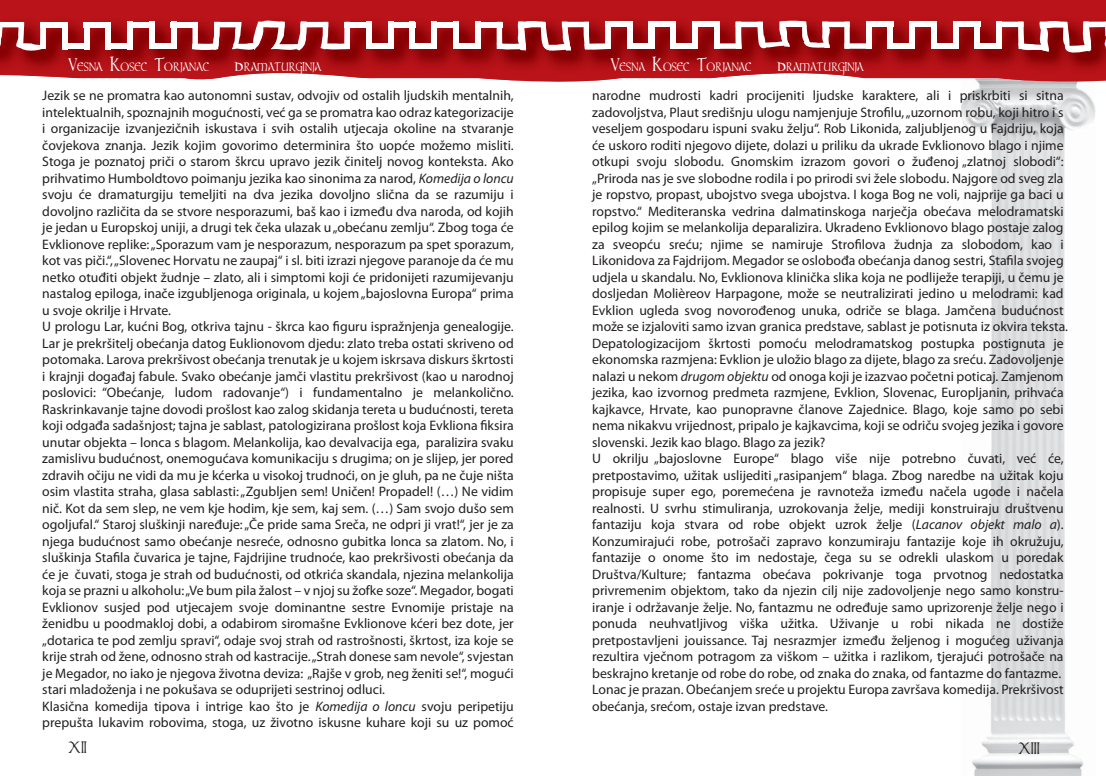
<style>
.page{position:relative;width:1106px;height:776px;background:#fff}
.page>*{position:absolute;margin:0;border:0;box-sizing:border-box;transform-origin:0 0}
.t1{font:18.75px "timesnewvespasian";color:#fff}
.t2{font:15px "timesnewvespasian";color:#231f20}
.t3{font:13.75px/16.5px "Myriad Pro";color:#231f20}
.s1{font-style:italic}
</style>
<div class="page">
<img style="left:961px;top:84px;width:134px;height:692px">
<svg style="left:0;top:0;width:1106px;height:84px;fill:#ba1319"></svg>
<img style="left:0;top:10px;width:1106px;height:70px">
<svg style="left:0;top:22px;width:51px;height:35px"></svg>
<div style="left:40px;top:22px;width:28px;height:5px;background:#fff"></div>
<div style="left:62px;top:22px;width:6px;height:27px;background:#fff"></div>
<div style="left:62px;top:44px;width:27px;height:5px;background:#fff"></div>
<div style="left:84px;top:22px;width:5px;height:27px;background:#fff"></div>
<div style="left:84px;top:22px;width:27px;height:5px;background:#fff"></div>
<div style="left:106px;top:22px;width:5px;height:27px;background:#fff"></div>
<div style="left:106px;top:44px;width:27px;height:5px;background:#fff"></div>
<div style="left:127px;top:22px;width:6px;height:27px;background:#fff"></div>
<div style="left:127px;top:22px;width:27px;height:5px;background:#fff"></div>
<div style="left:149px;top:22px;width:5px;height:27px;background:#fff"></div>
<div style="left:149px;top:44px;width:27px;height:5px;background:#fff"></div>
<div style="left:171px;top:22px;width:5px;height:27px;background:#fff"></div>
<div style="left:171px;top:22px;width:27px;height:5px;background:#fff"></div>
<svg style="left:192px;top:17px;width:158px;height:38px"></svg>
<div style="left:344px;top:22px;width:28px;height:5px;background:#fff"></div>
<div style="left:366px;top:22px;width:6px;height:27px;background:#fff"></div>
<div style="left:366px;top:44px;width:27px;height:5px;background:#fff"></div>
<div style="left:388px;top:22px;width:5px;height:27px;background:#fff"></div>
<div style="left:388px;top:22px;width:27px;height:5px;background:#fff"></div>
<div style="left:410px;top:22px;width:5px;height:27px;background:#fff"></div>
<div style="left:410px;top:44px;width:27px;height:5px;background:#fff"></div>
<div style="left:431px;top:22px;width:6px;height:27px;background:#fff"></div>
<div style="left:431px;top:22px;width:27px;height:5px;background:#fff"></div>
<div style="left:453px;top:22px;width:5px;height:27px;background:#fff"></div>
<div style="left:453px;top:44px;width:27px;height:5px;background:#fff"></div>
<div style="left:475px;top:22px;width:5px;height:27px;background:#fff"></div>
<div style="left:475px;top:22px;width:27px;height:5px;background:#fff"></div>
<svg style="left:496px;top:20px;width:114px;height:35px"></svg>
<div style="left:605px;top:22px;width:27px;height:5px;background:#fff"></div>
<div style="left:627px;top:22px;width:5px;height:27px;background:#fff"></div>
<div style="left:627px;top:43px;width:27px;height:6px;background:#fff"></div>
<div style="left:648px;top:22px;width:6px;height:27px;background:#fff"></div>
<div style="left:648px;top:22px;width:28px;height:5px;background:#fff"></div>
<div style="left:670px;top:22px;width:6px;height:27px;background:#fff"></div>
<div style="left:670px;top:43px;width:27px;height:6px;background:#fff"></div>
<div style="left:692px;top:22px;width:5px;height:27px;background:#fff"></div>
<div style="left:692px;top:22px;width:27px;height:5px;background:#fff"></div>
<svg style="left:714px;top:20px;width:157px;height:33px"></svg>
<div style="left:866px;top:22px;width:5px;height:27px;background:#fff"></div>
<div style="left:866px;top:22px;width:27px;height:5px;background:#fff"></div>
<div style="left:887px;top:22px;width:6px;height:27px;background:#fff"></div>
<div style="left:887px;top:43px;width:28px;height:6px;background:#fff"></div>
<div style="left:909px;top:22px;width:6px;height:27px;background:#fff"></div>
<div style="left:909px;top:22px;width:27px;height:5px;background:#fff"></div>
<div style="left:931px;top:22px;width:5px;height:27px;background:#fff"></div>
<div style="left:931px;top:43px;width:27px;height:6px;background:#fff"></div>
<div style="left:953px;top:22px;width:5px;height:27px;background:#fff"></div>
<div style="left:953px;top:22px;width:27px;height:5px;background:#fff"></div>
<div style="left:974px;top:22px;width:6px;height:27px;background:#fff"></div>
<div style="left:974px;top:43px;width:27px;height:6px;background:#fff"></div>
<svg style="left:996px;top:20px;width:110px;height:37px"></svg>
<h1 class="t1" style="left:68px;top:54px;width:142px">Vesna Kosec Torjanac</h1>
<h1 class="t1" style="left:235px;top:54px;width:88px">dramaturginja</h1>
<h1 class="t1" style="left:611px;top:54px;width:142px">Vesna Kosec Torjanac</h1>
<h1 class="t1" style="left:777px;top:54px;width:88px">dramaturginja</h1>
<p class="t3" style="left:592px;top:88px;width:477px">narodne mudrosti kadri procijeniti ljudske karaktere, ali i priskrbiti si sitna zadovoljstva, Plaut središnju ulogu namjenjuje Strofilu, „uzornom robu, koji hitro i s veseljem gospodaru ispuni svaku želju“. Rob Likonida, zaljubljenog u Fajdriju, koja će uskoro roditi njegovo dijete, dolazi u priliku da ukrade Evklionovo blago i njime otkupi svoju slobodu. Gnomskim izrazom govori o žuđenoj „zlatnoj slobodi“: „Priroda nas je sve slobodne rodila i po prirodi svi žele slobodu. Najgore od sveg zla je ropstvo, propast, ubojstvo svega ubojstva. I koga Bog ne voli, najprije ga baci u ropstvo.“ Mediteranska vedrina dalmatinskoga narječja obećava melodramatski epilog kojim se melankolija deparalizira. Ukradeno Evklionovo blago postaje zalog za sveopću sreću; njime se namiruje Strofilova žudnja za slobodom, kao i Likonidova za Fajdrijom. Megador se oslobođa obećanja danog sestri, Stafila svojeg udjela u skandalu. No, Evklionova klinička slika koja ne podliježe terapiji, u čemu je dosljedan Molièreov Harpagone, može se neutralizirati jedino u melodrami: kad Evklion ugleda svog novorođenog unuka, odriče se blaga. Jamčena budućnost može se izjaloviti samo izvan granica predstave, sablast je potisnuta iz okvira teksta.<br>Depatologizacijom škrtosti pomoću melodramatskog postupka postignuta je ekonomska razmjena: Evklion je uložio blago za dijete, blago za sreću. Zadovoljenje nalazi u nekom <span class="s1">drugom objektu</span> od onoga koji je izazvao početni poticaj. Zamjenom jezika, kao izvornog predmeta razmjene, Evklion, Slovenac, Europljanin, prihvaća kajkavce, Hrvate, kao punopravne članove Zajednice. Blago, koje samo po sebi nema nikakvu vrijednost, pripalo je kajkavcima, koji se odriču svojeg jezika i govore slovenski. Jezik kao blago. Blago za jezik?<br>U okrilju „bajoslovne Europe“ blago više nije potrebno čuvati, već će, pretpostavimo, užitak uslijediti „rasipanjem“ blaga. Zbog naredbe na užitak koju propisuje super ego, poremećena je ravnoteža između načela ugode i načela realnosti. U svrhu stimuliranja, uzrokovanja želje, mediji konstruiraju društvenu fantaziju koja stvara od robe objekt uzrok želje (<span class="s1">Lacanov objekt malo a</span>).<br>Konzumirajući robe, potrošači zapravo konzumiraju fantazije koje ih okružuju, fantazije o onome što im nedostaje, čega su se odrekli ulaskom u poredak Društva/Kulture; fantazma obećava pokrivanje toga prvotnog nedostatka privremenim objektom, tako da njezin cilj nije zadovoljenje nego samo konstru&shy;iranje i održavanje želje. No, fantazmu ne određuje samo uprizorenje želje nego i ponuda neuhvatljivog viška užitka. Uživanje u robi nikada ne dostiže pretpostavljeni jouissance. Taj nesrazmjer između željenog i mogućeg uživanja rezultira vječnom potragom za viškom – užitka i razlikom, tjerajući potrošače na beskrajno kretanje od robe do robe, od znaka do znaka, od fantazme do fantazme.<br>Lonac je prazan. Obećanjem sreće u projektu Europa završava komedija. Prekršivost obećanja, srećom, ostaje izvan predstave.</p>
<p class="t3" style="left:42px;top:88px;width:473px">Jezik se ne promatra kao autonomni sustav, odvojiv od ostalih ljudskih mentalnih, intelektualnih, spoznajnih mogućnosti, već ga se promatra kao odraz kategorizacije i organizacije izvanjezičnih iskustava i svih ostalih utjecaja okoline na stvaranje čovjekova znanja. Jezik kojim govorimo determinira što uopće možemo misliti.<br>Stoga je poznatoj priči o starom škrcu upravo jezik činitelj novog konteksta. Ako prihvatimo Humboldtovo poimanju jezika kao sinonima za narod, <span class="s1">Komedija o loncu </span>svoju će dramaturgiju temeljiti na dva jezika dovoljno slična da se razumiju i dovoljno različita da se stvore nesporazumi, baš kao i između dva naroda, od kojih je jedan u Europskoj uniji, a drugi tek čeka ulazak u „obećanu zemlju“. Zbog toga će Evklionove replike: „Sporazum vam je nesporazum, nesporazum pa spet sporazum, kot vas piči.“, „Slovenec Horvatu ne zaupaj“ i sl. biti izrazi njegove paranoje da će mu netko otuđiti objekt žudnje – zlato, ali i simptomi koji će pridonijeti razumijevanju nastalog epiloga, inače izgubljenoga originala, u kojem „bajoslovna Europa“ prima u svoje okrilje i Hrvate.<br>U prologu Lar, kućni Bog, otkriva tajnu - škrca kao figuru ispražnjenja genealogije.<br>Lar je prekršitelj obećanja datog Euklionovom djedu: zlato treba ostati skriveno od potomaka. Larova prekršivost obećanja trenutak je u kojem iskrsava diskurs škrtosti i krajnji događaj fabule. Svako obećanje jamči vlastitu prekršivost (kao u narodnoj poslovici: “Obećanje, ludom radovanje“) i fundamentalno je melankolično.<br>Raskrinkavanje tajne dovodi prošlost kao zalog skidanja tereta u budućnosti, tereta koji odgađa sadašnjost; tajna je sablast, patologizirana prošlost koja Evkliona fiksira unutar objekta – lonca s blagom. Melankolija, kao devalvacija ega, paralizira svaku zamislivu budućnost, onemogućava komunikaciju s drugima; on je slijep, jer pored zdravih očiju ne vidi da mu je kćerka u visokoj trudnoći, on je gluh, pa ne čuje ništa osim vlastita straha, glasa sablasti: „Zgubljen sem! Uničen! Propadel! (…) Ne vidim nič. Kot da sem slep, ne vem kje hodim, kje sem, kaj sem. (…) Sam svojo dušo sem ogoljufal.“ Staroj sluškinji naređuje: „Če pride sama Sreča, ne odpri ji vrat!“, jer je za njega budućnost samo obećanje nesreće, odnosno gubitka lonca sa zlatom. No, i sluškinja Stafila čuvarica je tajne, Fajdrijine trudnoće, kao prekršivosti obećanja da će je čuvati, stoga je strah od budućnosti, od otkrića skandala, njezina melankolija koja se prazni u alkoholu: „Ve bum pila žalost – v njoj su žofke soze“. Megador, bogati Evklionov susjed pod utjecajem svoje dominantne sestre Evnomije pristaje na ženidbu u poodmakloj dobi, a odabirom siromašne Evklionove kćeri bez dote, jer „dotarica te pod zemlju spravi“, odaje svoj strah od rastrošnosti, škrtost, iza koje se krije strah od žene, odnosno strah od kastracije. „Strah donese sam nevole“, svjestan je Megador, no iako je njegova životna deviza: „Rajše v grob, neg ženiti se!“, mogući stari mladoženja i ne pokušava se oduprijeti sestrinoj odluci.<br>Klasična komedija tipova i intrige kao što je <span class="s1">Komedija o loncu</span> svoju peripetiju prepušta lukavim robovima, stoga, uz životno iskusne kuhare koji su uz pomoć</p>
<p class="t2" style="left:68px;top:739px;width:20px">011</p>
<p class="t2" style="left:1018px;top:740px;width:23px">0111</p>
</div>
